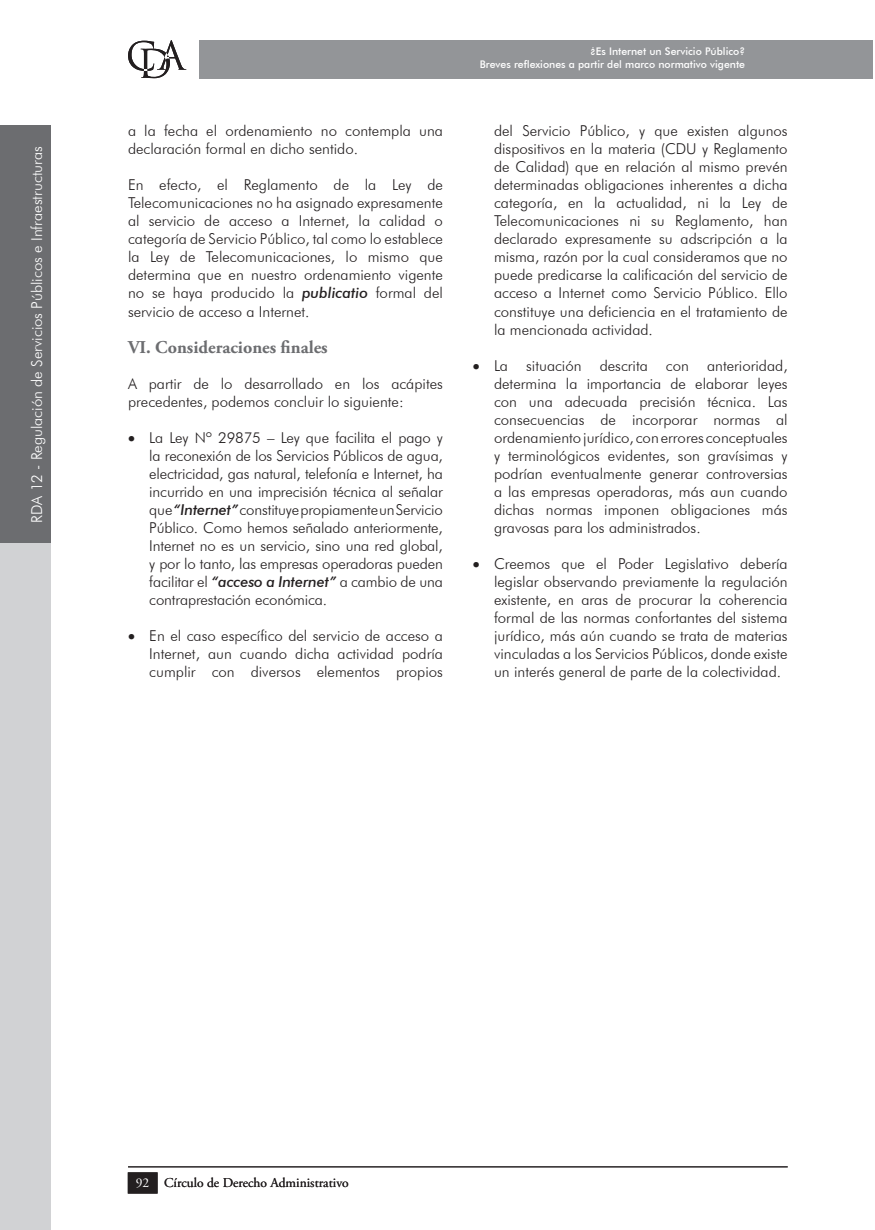
<style>
.page{position:relative;width:875px;height:1230px;background:#fff}
.page>*{position:absolute;margin:0;border:0;box-sizing:border-box;transform-origin:0 0}
.t1{font:700 18px "Adobe Garamond Pro";color:#6c6d70}
.t2{font:300 15px/18px "Futura BT";color:#231f20;text-align:justify}
.t3{font:300 15px "Futura BT";color:#fff}
.t4{font:13.5px "Adobe Garamond Pro";color:#231f20}
.t5{font:500 10.5px/12.6px "Futura BT";color:#fff;text-align:right}
.s1{font-weight:500;font-style:italic}
.s2{color:#fff}
</style>
<div class="page">
<div style="left:0;top:536px;width:50px;height:693px;background:#d1d2d4"></div>
<div style="left:0;top:126px;width:50px;height:417px;background:#6c6d70"></div>
<div style="left:199px;top:40px;width:673px;height:38px;background:#939598"></div>
<svg style="left:128px;top:40px;width:58px;height:38px"></svg>
<hr style="left:128px;top:1166px;width:659px;height:1px;background:#231f20">
<div style="left:128px;top:1172px;width:29px;height:20px;background:#231f20"></div>
<div style="left:128px;top:1172px;width:29px;height:21px;border:2px solid #231f20"></div>
<hr style="left:872px;top:40px;width:1px;height:38px;background:#939598">
<p class="t3" style="left:28px;top:523px;width:378px;rotate:-90deg">Rda 12 - Regulación de servicios Públicos e infraestructuras</p>
<p class="t2" style="left:128px;top:122px;width:316px">a la fecha el ordenamiento no contempla una declaración formal en dicho sentido.</p>
<p class="t2" style="left:128px;top:176px;width:316px">en efecto, el Reglamento de la Ley de telecomunicaciones no ha asignado expresamente al servicio de acceso a internet, la calidad o categoría de servicio Público, tal como lo establece la Ley de telecomunicaciones, lo mismo que determina que en nuestro ordenamiento vigente no se haya producido la <span class="s1">publicatio</span> formal del servicio de acceso a internet.</p>
<p class="t1" style="left:128px;top:336px;width:201px">VI. Consideraciones finales</p>
<p class="t2" style="left:128px;top:374px;width:316px">a partir de lo desarrollado en los acápites precedentes, podemos concluir lo siguiente:</p>
<p class="t2" style="left:149px;top:428px;width:295px;text-indent:-21px">• La Ley Nº 29875 – Ley que facilita el pago y la reconexión de los servicios Públicos de agua, electricidad, gas natural, telefonía e internet, ha incurrido en una imprecisión técnica al señalar que <span class="s1">“Internet”</span> constituye propiamente un servicio Público. Como hemos señalado anteriormente, internet no es un servicio, sino una red global, y por lo tanto, las empresas operadoras pueden facilitar el <span class="s1">“acceso a Internet”</span> a cambio de una contraprestación económica.</p>
<p class="t2" style="left:149px;top:626px;width:295px;text-indent:-21px">• en el caso específico del servicio de acceso a internet, aun cuando dicha actividad podría cumplir con diversos elementos propios</p>
<p class="t5" style="left:479px;top:45px;width:267px">¿Es Internet un Servicio Público?<br>Breves reflexiones a partir del marco normativo vigente</p>
<p class="t2" style="left:494px;top:122px;width:295px">del servicio Público, y que existen algunos dispositivos en la materia (CdU y Reglamento de Calidad) que en relación al mismo prevén determinadas obligaciones inherentes a dicha categoría, en la actualidad, ni la Ley de telecomunicaciones ni su Reglamento, han declarado expresamente su adscripción a la misma, razón por la cual consideramos que no puede predicarse la calificación del servicio de acceso a internet como servicio Público. ello constituye una deficiencia en el tratamiento de la mencionada actividad.</p>
<p class="t2" style="left:494px;top:356px;width:295px;text-indent:-21px">• La situación descrita con anterioridad, determina la importancia de elaborar leyes con una adecuada precisión técnica. Las consecuencias de incorporar normas al ordenamiento jurídico, con errores conceptuales y terminológicos evidentes, son gravísimas y podrían eventualmente generar controversias a las empresas operadoras, más aun cuando dichas normas imponen obligaciones más gravosas para los administrados.</p>
<p class="t2" style="left:494px;top:554px;width:295px;text-indent:-21px">• Creemos que el Poder Legislativo debería legislar observando previamente la regulación existente, en aras de procurar la coherencia formal de las normas confortantes del sistema jurídico, más aún cuando se trata de materias vinculadas a los servicios Públicos, donde existe un interés general de parte de la colectividad.</p>
<p class="t4" style="left:136px;top:1174px;width:214px"><span class="s2">92</span> Círculo de Derecho Administrativo</p>
</div>
